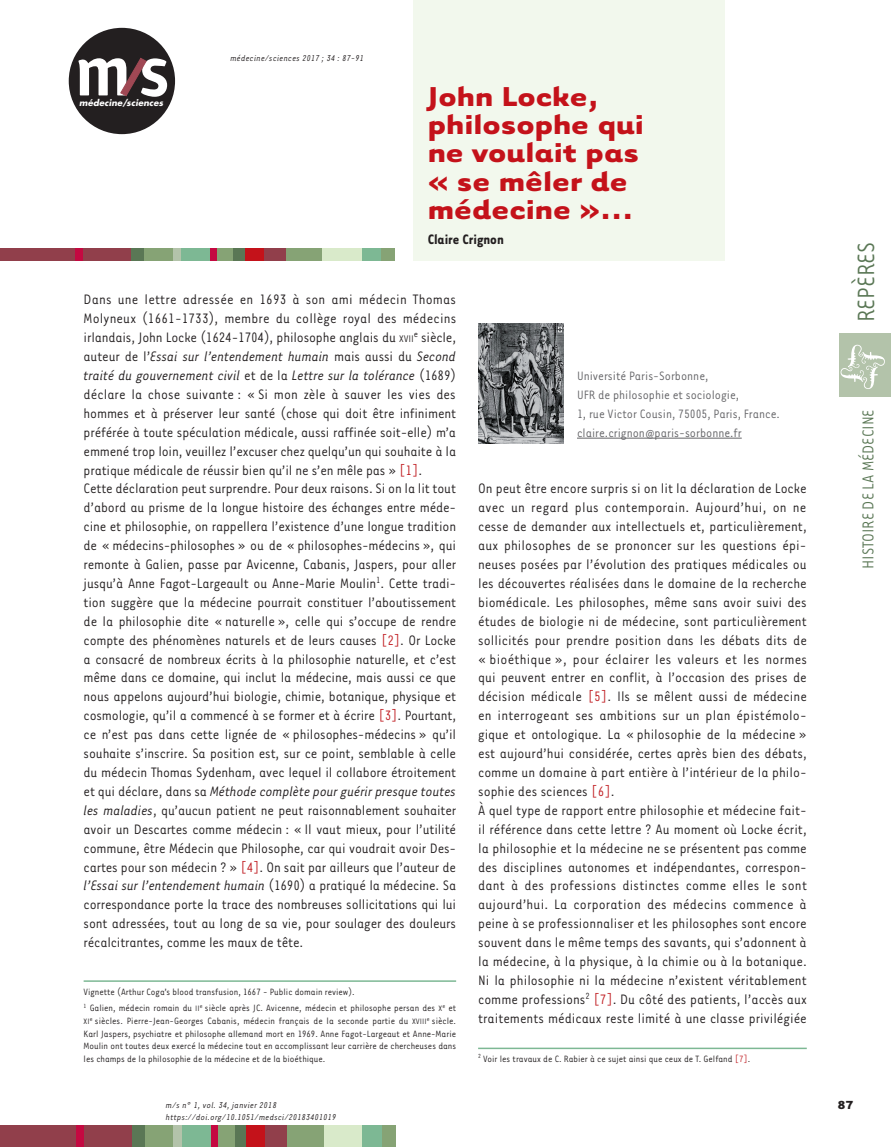
<style>
.page{position:relative;width:891px;height:1147px;background:#fff}
.page>*{position:absolute;margin:0;border:0;box-sizing:border-box;transform-origin:0 0}
.t1{font:700 31.5px/28.2px "Tarzana Wide";color:#c4121a}
.t2{font:27px "Tarzana Narrow";color:#5a7755}
.t3{font:18px "Tarzana Narrow";color:#5a7755}
.t4{font:15.75px/18.9px "Tarzana Narrow";color:#231f20}
.t5{font:700 15.75px "Tarzana Narrow";color:#231f20}
.t6{font:13.95px/18.9px "Tarzana Narrow";color:#636366}
.t7{font:700 13.5px "Tarzana Wide";color:#231f20}
.t8{font:10.5px/12.6px "Tarzana Narrow";color:#231f20}
.t9{font:italic 9.75px/11.7px "Tarzana Narrow";letter-spacing:.025em;color:#231f20}
.t10{font:italic 700 8.55px "Futura";letter-spacing:.01em;color:#fff}
.s1{font-size:10.95px}
.s2{font-style:italic}
.s3{color:#c12025}
.s4{font-size:9px}
</style>
<div class="page">
<div style="left:0;top:1125px;width:133px;height:22px;background:#913f4b"></div>
<div style="left:233px;top:1125px;width:14px;height:22px;background:#5a7755"></div>
<div style="left:77px;top:1125px;width:7px;height:22px;background:#c40941"></div>
<div style="left:132px;top:1125px;width:22px;height:22px;background:#5a7755"></div>
<div style="left:145px;top:1125px;width:30px;height:22px;background:#86a375"></div>
<div style="left:174px;top:1125px;width:8px;height:22px;background:#b3c3aa"></div>
<div style="left:182px;top:1125px;width:29px;height:22px;background:#7db894"></div>
<div style="left:216px;top:1125px;width:18px;height:22px;background:#86a375"></div>
<div style="left:211px;top:1125px;width:6px;height:22px;background:#c40941"></div>
<div style="left:247px;top:1125px;width:27px;height:22px;background:#c4121a"></div>
<div style="left:285px;top:1125px;width:39px;height:22px;background:#86a375"></div>
<div style="left:265px;top:1125px;width:21px;height:22px;background:#913f4b"></div>
<div style="left:324px;top:1125px;width:39px;height:22px;background:#d9eaca"></div>
<div style="left:363px;top:1125px;width:20px;height:22px;background:#7db894"></div>
<div style="left:382px;top:1125px;width:14px;height:22px;background:#86a375"></div>
<div style="left:839px;top:333px;width:52px;height:64px;background:#b3c3aa"></div>
<svg style="left:840px;top:345px;width:45px;height:44px"></svg>
<div style="left:69px;top:28px;width:106px;height:106px;background:#231f20;border-radius:50%"></div>
<svg style="left:78px;top:58px;width:89px;height:39px"></svg>
<div style="left:413px;top:0;width:311px;height:261px;background:#f2f8ed"></div>
<hr style="left:84px;top:980px;width:372px;height:2px;background:#7db894">
<hr style="left:478px;top:1047px;width:329px;height:2px;background:#7db894">
<div style="left:0;top:248px;width:132px;height:13px;background:#913f4b"></div>
<div style="left:131px;top:248px;width:17px;height:13px;background:#5a7755"></div>
<div style="left:232px;top:248px;width:14px;height:13px;background:#5a7755"></div>
<div style="left:144px;top:248px;width:30px;height:13px;background:#86a375"></div>
<div style="left:178px;top:248px;width:32px;height:13px;background:#7db894"></div>
<div style="left:362px;top:248px;width:20px;height:13px;background:#7db894"></div>
<div style="left:215px;top:248px;width:18px;height:13px;background:#86a375"></div>
<div style="left:381px;top:248px;width:14px;height:13px;background:#86a375"></div>
<div style="left:284px;top:248px;width:39px;height:13px;background:#86a375"></div>
<div style="left:323px;top:248px;width:39px;height:13px;background:#d9eaca"></div>
<div style="left:173px;top:248px;width:8px;height:13px;background:#b3c3aa"></div>
<div style="left:76px;top:248px;width:7px;height:13px;background:#c40941"></div>
<div style="left:210px;top:248px;width:6px;height:13px;background:#c40941"></div>
<div style="left:246px;top:248px;width:27px;height:13px;background:#c4121a"></div>
<div style="left:264px;top:248px;width:21px;height:13px;background:#913f4b"></div>
<hr style="left:577px;top:438px;width:165px;height:1px;background:#636366">
<img style="left:478px;top:324px;width:85px;height:119px">
<p class="t10" style="left:79px;top:97px;width:85px">médecine/sciences</p>
<p class="t9" style="left:230px;top:52px;width:135px">médecine/sciences 2017 ; 34 : 87-91</p>
<h1 class="t1" style="left:428px;top:80px;width:218px">John Locke, philosophe qui ne voulait pas « se mêler de médecine »…</h1>
<p class="t5" style="left:428px;top:230px;width:78px">Claire Crignon</p>
<p class="t4" style="left:84px;top:289px;width:374px">Dans une lettre adressée en 1693 à son ami médecin Thomas Molyneux (1661-1733), membre du collège royal des médecins irlandais, John Locke (1624-1704), philosophe anglais du <span class="s1">XVII</span><sup>e</sup> siècle, auteur de l’<span class="s2">Essai sur l’entendement humain</span> mais aussi du <span class="s2">Second traité du gouvernement civil</span> et de la <span class="s2">Lettre sur la tolérance</span> (1689) déclare la chose suivante : « Si mon zèle à sauver les vies des hommes et à préserver leur santé (chose qui doit être infiniment préférée à toute spéculation médicale, aussi raffinée soit-elle) m’a emmené trop loin, veuillez l’excuser chez quelqu’un qui souhaite à la pratique médicale de réussir bien qu’il ne s’en mêle pas » <span class="s3">[1]</span>.<br>Cette déclaration peut surprendre. Pour deux raisons. Si on la lit tout d’abord au prisme de la longue histoire des échanges entre méde&shy;cine et philosophie, on rappellera l’existence d’une longue tradition de « médecins-philosophes » ou de « philosophes-médecins », qui remonte à Galien, passe par Avicenne, Cabanis, Jaspers, pour aller jusqu’à Anne Fagot-Largeault ou Anne-Marie Moulin<sup>1</sup>. Cette tradi&shy;tion suggère que la médecine pourrait constituer l’aboutissement de la philosophie dite « naturelle », celle qui s’occupe de rendre compte des phénomènes naturels et de leurs causes <span class="s3">[2]</span>. Or Locke a consacré de nombreux écrits à la philosophie naturelle, et c’est même dans ce domaine, qui inclut la médecine, mais aussi ce que nous appelons aujourd’hui biologie, chimie, botanique, physique et cosmologie, qu’il a commencé à se former et à écrire <span class="s3">[3]</span>. Pourtant, ce n’est pas dans cette lignée de « philosophes-médecins » qu’il souhaite s’inscrire. Sa position est, sur ce point, semblable à celle du médecin Thomas Sydenham, avec lequel il collabore étroitement et qui déclare, dans sa <span class="s2">Méthode complète pour guérir presque toutes les maladies</span>, qu’aucun patient ne peut raisonnablement souhaiter avoir un Descartes comme médecin : « Il vaut mieux, pour l’utilité commune, être Médecin que Philosophe, car qui voudrait avoir Des&shy;cartes pour son médecin ? » <span class="s3">[4]</span>. On sait par ailleurs que l’auteur de <span class="s2">l’Essai sur l’entendement humain</span> (1690) a pratiqué la médecine. Sa correspondance porte la trace des nombreuses sollicitations qui lui sont adressées, tout au long de sa vie, pour soulager des douleurs récalcitrantes, comme les maux de tête.</p>
<p class="t8" style="left:84px;top:982px;width:374px;line-height:16.8px">Vignette (Arthur Coga’s blood transfusion, 1667 - Public domain review).<br><sup>1</sup> Galien, médecin romain du <span class="s4">II</span><sup>e</sup> siècle après JC. Avicenne, médecin et philosophe persan des <span class="s4">X</span><sup>e</sup> et</p>
<p class="t8" style="left:84px;top:1014px;width:374px;text-align:justify"><span class="s4">XI</span><sup>e</sup> siècles. Pierre-Jean-Georges Cabanis, médecin français de la seconde partie du <span class="s4">XVIII</span><sup>e</sup> siècle.<br>Karl Jaspers, psychiatre et philosophe allemand mort en 1969. Anne Fagot-Largeaut et Anne-Marie Moulin ont toutes deux exercé la médecine tout en accomplissant leur carrière de chercheuses dans les champs de la philosophie de la médecine et de la bioéthique.</p>
<p class="t9" style="left:166px;top:1098px;width:172px">m/s n° 1, vol. 34, janvier 2018 https://doi.org/10.1051/medsci/20183401019</p>
<p class="t6" style="left:577px;top:366px;width:204px">Université Paris-Sorbonne,<br>UFR de philosophie et sociologie,<br>1, rue Victor Cousin, 75005, Paris, France. claire.crignon@paris-sorbonne.fr</p>
<p class="t4" style="left:478px;top:478px;width:330px">On peut être encore surpris si on lit la déclaration de Locke avec un regard plus contemporain. Aujourd’hui, on ne cesse de demander aux intellectuels et, particulièrement, aux philosophes de se prononcer sur les questions épi&shy;neuses posées par l’évolution des pratiques médicales ou les découvertes réalisées dans le domaine de la recherche biomédicale. Les philosophes, même sans avoir suivi des études de biologie ni de médecine, sont particulièrement sollicités pour prendre position dans les débats dits de « bioéthique », pour éclairer les valeurs et les normes qui peuvent entrer en conflit, à l’occasion des prises de décision médicale <span class="s3">[5]</span>. Ils se mêlent aussi de médecine en interrogeant ses ambitions sur un plan épistémolo&shy;gique et ontologique. La « philosophie de la médecine » est aujourd’hui considérée, certes après bien des débats, comme un domaine à part entière à l’intérieur de la philo&shy;sophie des sciences <span class="s3">[6]</span>.<br>À quel type de rapport entre philosophie et médecine fait&shy;il référence dans cette lettre ? Au moment où Locke écrit, la philosophie et la médecine ne se présentent pas comme des disciplines autonomes et indépendantes, correspon&shy;dant à des professions distinctes comme elles le sont aujourd’hui. La corporation des médecins commence à peine à se professionnaliser et les philosophes sont encore souvent dans le même temps des savants, qui s’adonnent à la médecine, à la physique, à la chimie ou à la botanique.<br>Ni la philosophie ni la médecine n’existent véritablement comme professions<sup>2</sup> <span class="s3">[7]</span>. Du côté des patients, l’accès aux traitements médicaux reste limité à une classe privilégiée</p>
<p class="t8" style="left:478px;top:1052px;width:274px"><sup>2</sup> Voir les travaux de C. Rabier à ce sujet ainsi que ceux de T. Gelfand <span class="s3">[7]</span>.</p>
<h2 class="t2" style="left:850px;top:322px;width:82px;rotate:-90deg">REPÈRES</h2>
<p class="t3" style="left:857px;top:569px;width:161px;rotate:-90deg">HISTOIRE DE LA MÉDECINE</p>
<p class="t7" style="left:837px;top:1095px;width:18px">87</p>
</div>
